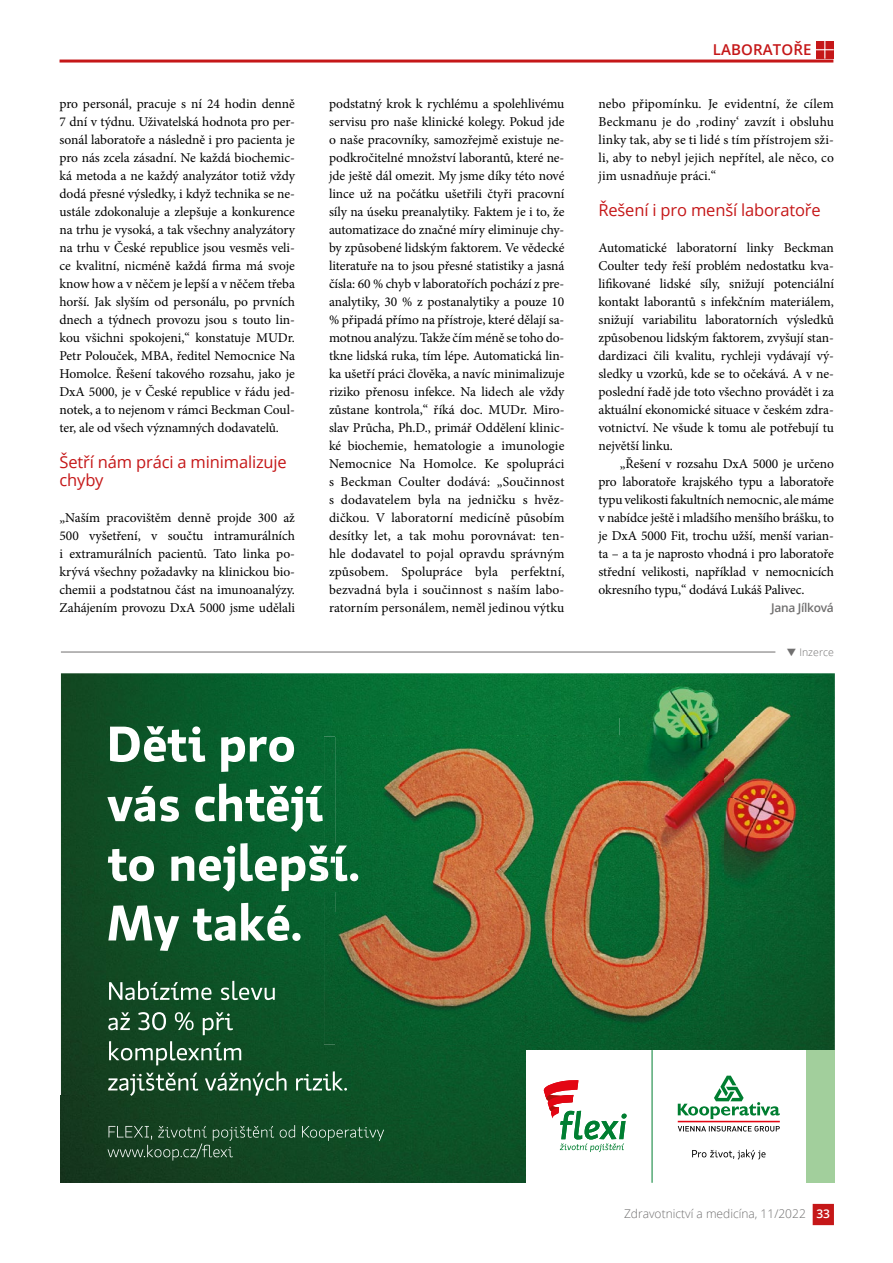
<style>
.page{position:relative;width:893px;height:1263px;background:#fff}
.page>*{position:absolute;margin:0;border:0;box-sizing:border-box;transform-origin:0 0}
.t1{font:16.5px/18px "Open Sans";letter-spacing:-.01em;color:#c51718}
.t2{font:600 15px "Open Sans";letter-spacing:.01em;color:#c51718}
.t3{font:13.5px/18px "Minion Pro";letter-spacing:-.005em;color:#000;text-align:justify}
.t4{font:300 12px "Open Sans";color:#706f6f}
.t5{font:600 12px "Open Sans";letter-spacing:-.025em;color:#706f6f}
.t6{font:300 10.5px "Open Sans";letter-spacing:.005em;color:#706f6f}
.s1{font-weight:600;color:#fff}
</style>
<div class="page">
<div style="left:813px;top:1204px;width:21px;height:21px;background:#c51718"></div>
<hr style="left:60px;top:60px;width:773px;height:3px;background:#c51718">
<svg style="left:816px;top:41px;width:18px;height:18px"></svg>
<img style="left:61px;top:673px;width:200px;height:510px">
<img style="left:261px;top:673px;width:363px;height:69px">
<img style="left:624px;top:673px;width:211px;height:25px">
<img style="left:806px;top:698px;width:29px;height:352px">
<img style="left:261px;top:742px;width:91px;height:441px">
<img style="left:715px;top:919px;width:91px;height:131px">
<img style="left:352px;top:1045px;width:363px;height:138px">
<div style="left:108px;top:843px;width:63px;height:48px;background:#0d5226"></div>
<svg style="left:110px;top:726px;width:95px;height:36px"></svg>
<svg style="left:221px;top:736px;width:73px;height:36px"></svg>
<svg style="left:107px;top:786px;width:72px;height:36px"></svg>
<svg style="left:195px;top:783px;width:128px;height:49px"></svg>
<svg style="left:108px;top:849px;width:46px;height:32px"></svg>
<svg style="left:171px;top:843px;width:153px;height:48px"></svg>
<svg style="left:108px;top:905px;width:71px;height:46px"></svg>
<svg style="left:193px;top:908px;width:42px;height:33px"></svg>
<svg style="left:241px;top:903px;width:49px;height:38px"></svg>
<div style="left:292px;top:933px;width:9px;height:8px;background:#fff;border-radius:50%"></div>
<svg style="left:280px;top:1125px;width:15px;height:13px"></svg>
<svg style="left:302px;top:1126px;width:82px;height:15px"></svg>
<svg style="left:108px;top:1126px;width:166px;height:34px;background:#2c5538"></svg>
<svg style="left:109px;top:981px;width:103px;height:19px"></svg>
<svg style="left:221px;top:981px;width:54px;height:19px"></svg>
<svg style="left:108px;top:1012px;width:22px;height:18px"></svg>
<svg style="left:138px;top:1012px;width:28px;height:18px"></svg>
<svg style="left:175px;top:1012px;width:19px;height:18px"></svg>
<svg style="left:203px;top:1012px;width:30px;height:23px"></svg>
<svg style="left:109px;top:1041px;width:132px;height:24px;background:#436d50"></svg>
<svg style="left:108px;top:1073px;width:90px;height:23px;background:#4a6e54"></svg>
<svg style="left:205px;top:1071px;width:81px;height:25px;background:#427051"></svg>
<svg style="left:296px;top:1071px;width:51px;height:20px"></svg>
<img style="left:324px;top:736px;width:44px;height:309px">
<img style="left:368px;top:1044px;width:311px;height:1px">
<img style="left:324px;top:845px;width:12px;height:36px">
<img style="left:336px;top:736px;width:301px;height:308px">
<img style="left:637px;top:919px;width:86px;height:125px">
<img style="left:814px;top:677px;width:1px;height:121px">
<img style="left:723px;top:919px;width:46px;height:1px">
<img style="left:619px;top:677px;width:195px;height:81px">
<img style="left:724px;top:758px;width:90px;height:161px">
<img style="left:723px;top:736px;width:1px;height:183px">
<img style="left:619px;top:736px;width:104px;height:183px">
<div style="left:805px;top:1050px;width:30px;height:145px;background:#a2cf9c"></div>
<div style="left:61px;top:1183px;width:774px;height:16px;background:#fff"></div>
<div style="left:652px;top:1050px;width:153px;height:133px;background:#fff"></div>
<svg style="left:678px;top:1076px;width:102px;height:43px"></svg>
<svg style="left:692px;top:1149px;width:74px;height:10px"></svg>
<hr style="left:678px;top:1121px;width:102px;height:1px;background:#e30613">
<svg style="left:678px;top:1126px;width:102px;height:5px"></svg>
<div style="left:526px;top:1050px;width:126px;height:133px;background:#fff"></div>
<svg style="left:543px;top:1080px;width:84px;height:72px"></svg>
<hr style="left:652px;top:1050px;width:1px;height:133px;background:#007e31">
<hr style="left:61px;top:652px;width:714px;height:1px;background:#706f6f">
<p class="t3" style="left:60px;top:95px;width:237px">pro personál, pracuje s ní 24 hodin denně 7 dní v týdnu. Uživatelská hodnota pro per&shy;sonál laboratoře a následně i pro pacienta je pro nás zcela zásadní. Ne každá biochemic&shy;ká metoda a ne každý analyzátor totiž vždy dodá přesné výsledky, i když technika se ne&shy;ustále zdokonaluje a zlepšuje a konkurence na trhu je vysoká, a tak všechny analyzátory na trhu v České republice jsou vesměs veli&shy;ce kvalitní, nicméně každá firma má svoje know how a v něčem je lepší a v něčem třeba horší. Jak slyším od personálu, po prvních dnech a týdnech provozu jsou s touto lin&shy;kou všichni spokojeni,“ konstatuje MUDr.<br>Petr Polouček, MBA, ředitel Nemocnice Na Homolce. Řešení takového rozsahu, jako je DxA 5000, je v České republice v řádu jed&shy;notek, a to nejenom v rámci Beckman Coul&shy;ter, ale od všech významných dodavatelů.</p>
<p class="t1" style="left:60px;top:453px;width:229px">Šetří nám práci a minimalizuje chyby</p>
<p class="t3" style="left:60px;top:509px;width:237px">„Naším pracovištěm denně projde 300 až 500 vyšetření, v součtu intramurálních i extramurálních pacientů. Tato linka po&shy;krývá všechny požadavky na klinickou bio&shy;chemii a podstatnou část na imunoanalýzy.<br>Zahájením provozu DxA 5000 jsme udělali</p>
<p class="t2" style="left:713px;top:40px;width:100px">LABORATOŘE</p>
<p class="t3" style="left:329px;top:95px;width:237px">podstatný krok k rychlému a spolehlivému servisu pro naše klinické kolegy. Pokud jde o naše pracovníky, samozřejmě existuje ne&shy;podkročitelné množství laborantů, které ne&shy;jde ještě dál omezit. My jsme díky této nové lince už na počátku ušetřili čtyři pracovní síly na úseku preanalytiky. Faktem je i to, že automatizace do značné míry eliminuje chy&shy;by způsobené lidským faktorem. Ve vědecké literatuře na to jsou přesné statistiky a jasná čísla: 60 % chyb v laboratořích pochází z pre&shy;analytiky, 30 % z postanalytiky a pouze 10 % připadá přímo na přístroje, které dělají sa&shy;motnou analýzu. Takže čím méně se toho do&shy;tkne lidská ruka, tím lépe. Automatická lin&shy;ka ušetří práci člověka, a navíc minimalizuje riziko přenosu infekce. Na lidech ale vždy zůstane kontrola,“ říká doc. MUDr. Miro&shy;slav Průcha, Ph.D., primář Oddělení klinic&shy;ké biochemie, hematologie a imunologie Nemocnice Na Homolce. Ke spolupráci s Beckman Coulter dodává: „Součinnost s dodavatelem byla na jedničku s hvěz&shy;dičkou. V laboratorní medicíně působím desítky let, a tak mohu porovnávat: ten&shy;hle dodavatel to pojal opravdu správným způsobem. Spolupráce byla perfektní, bezvadná byla i součinnost s naším labo&shy;ratorním personálem, neměl jedinou výtku</p>
<p class="t3" style="left:598px;top:95px;width:237px">nebo připomínku. Je evidentní, že cílem Beckmanu je do ‚rodiny‘ zavzít i obsluhu linky tak, aby se ti lidé s tím přístrojem sži&shy;li, aby to nebyl jejich nepřítel, ale něco, co jim usnadňuje práci.“</p>
<p class="t1" style="left:598px;top:201px;width:224px">Řešení i pro menší laboratoře</p>
<p class="t3" style="left:598px;top:239px;width:237px">Automatické laboratorní linky Beckman Coulter tedy řeší problém nedostatku kva&shy;lifikované lidské síly, snižují potenciální kontakt laborantů s infekčním materiálem, snižují variabilitu laboratorních výsledků způsobenou lidským faktorem, zvyšují stan&shy;dardizaci čili kvalitu, rychleji vydávají vý&shy;sledky u vzorků, kde se to očekává. A v ne&shy;poslední řadě jde toto všechno provádět i za aktuální ekonomické situace v českém zdra&shy;votnictví. Ne všude k tomu ale potřebují tu největší linku.</p>
<p class="t3" style="left:598px;top:455px;width:237px;text-indent:21px">„Řešení v rozsahu DxA 5000 je určeno pro laboratoře krajského typu a laboratoře typu velikosti fakultních nemocnic, ale máme v nabídce ještě i mladšího menšího brášku, to je DxA 5000 Fit, trochu užší, menší varian&shy;ta – a ta je naprosto vhodná i pro laboratoře střední velikosti, například v nemocnicích okresního typu,“ dodává Lukáš Palivec.</p>
<p class="t5" style="left:771px;top:599px;width:64px">Jana Jílková</p>
<p class="t6" style="left:787px;top:644px;width:48px">▼ Inzerce</p>
<p class="t4" style="left:624px;top:1206px;width:208px">Zdravotnictví a medicína, 11/2022 <span class="s1">33</span></p>
</div>
